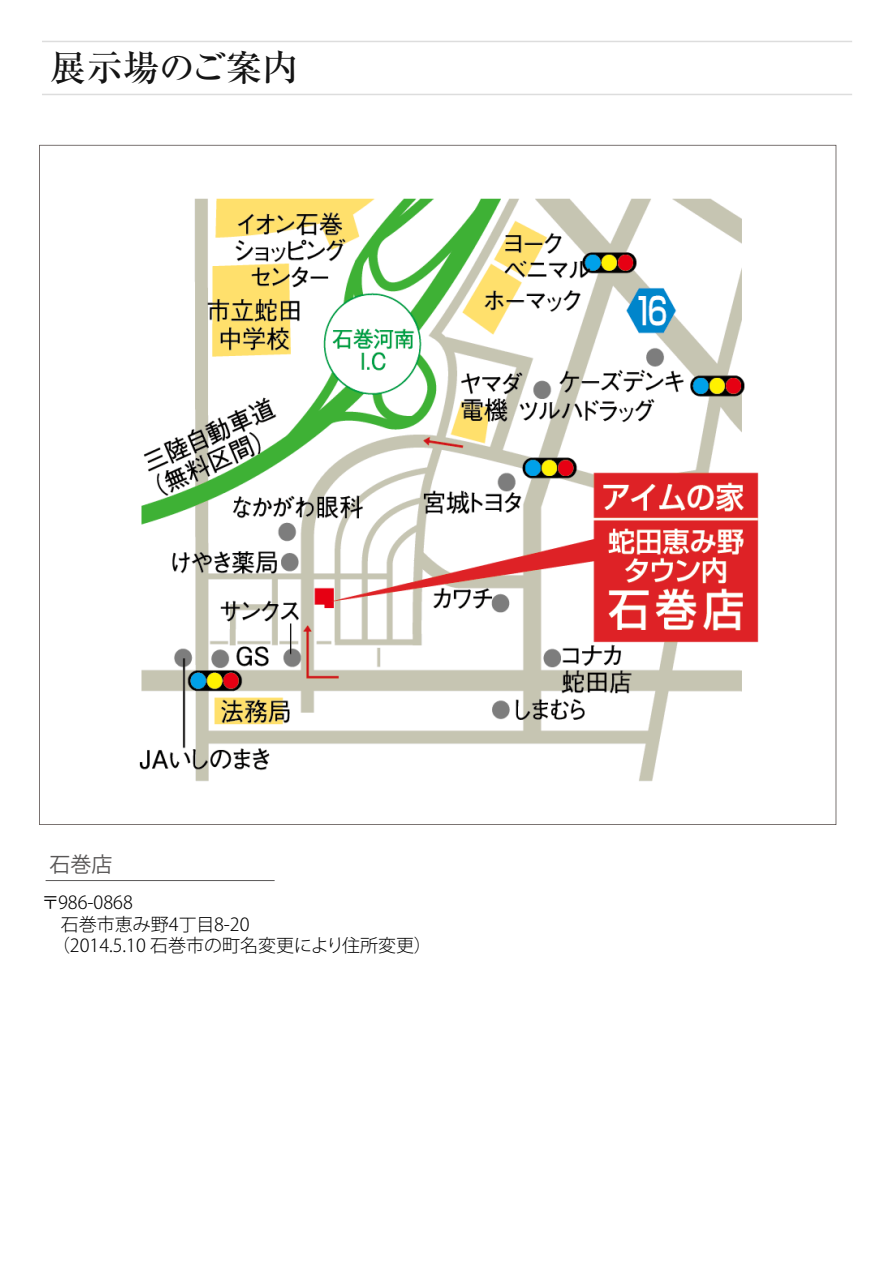
<style>
.page{position:relative;width:893px;height:1263px;background:#fff}
.page>*{position:absolute;margin:0;border:0;box-sizing:border-box;transform-origin:0 0}
.t1{font:500 36px "Ryumin Pro";letter-spacing:-.005em;color:#141414}
.t2{font:21px "Koz Go Pro";color:#595757}
.t3{font:300 18px/21.6px "Koz Go Pro";color:#000}
</style>
<div class="page">
<hr style="left:42px;top:41px;width:810px;height:1px;background:#ddd">
<hr style="left:42px;top:94px;width:810px;height:1px;background:#ddd">
<hr style="left:46px;top:880px;width:229px;height:1px;background:#595757">
<svg style="left:39px;top:145px;width:797px;height:680px"></svg>
<img style="left:93px;top:189px;width:708px;height:594px">
<h1 class="t1" style="left:51px;top:40px;width:249px">展示場のご案内</h1>
<p class="t2" style="left:50px;top:850px;width:64px">石巻店</p>
<p class="t3" style="left:42px;top:892px;width:392px">〒986-0868<br>　石巻市恵み野4丁目8-20<br>　（2014.5.10 石巻市の町名変更により住所変更）</p>
</div>
